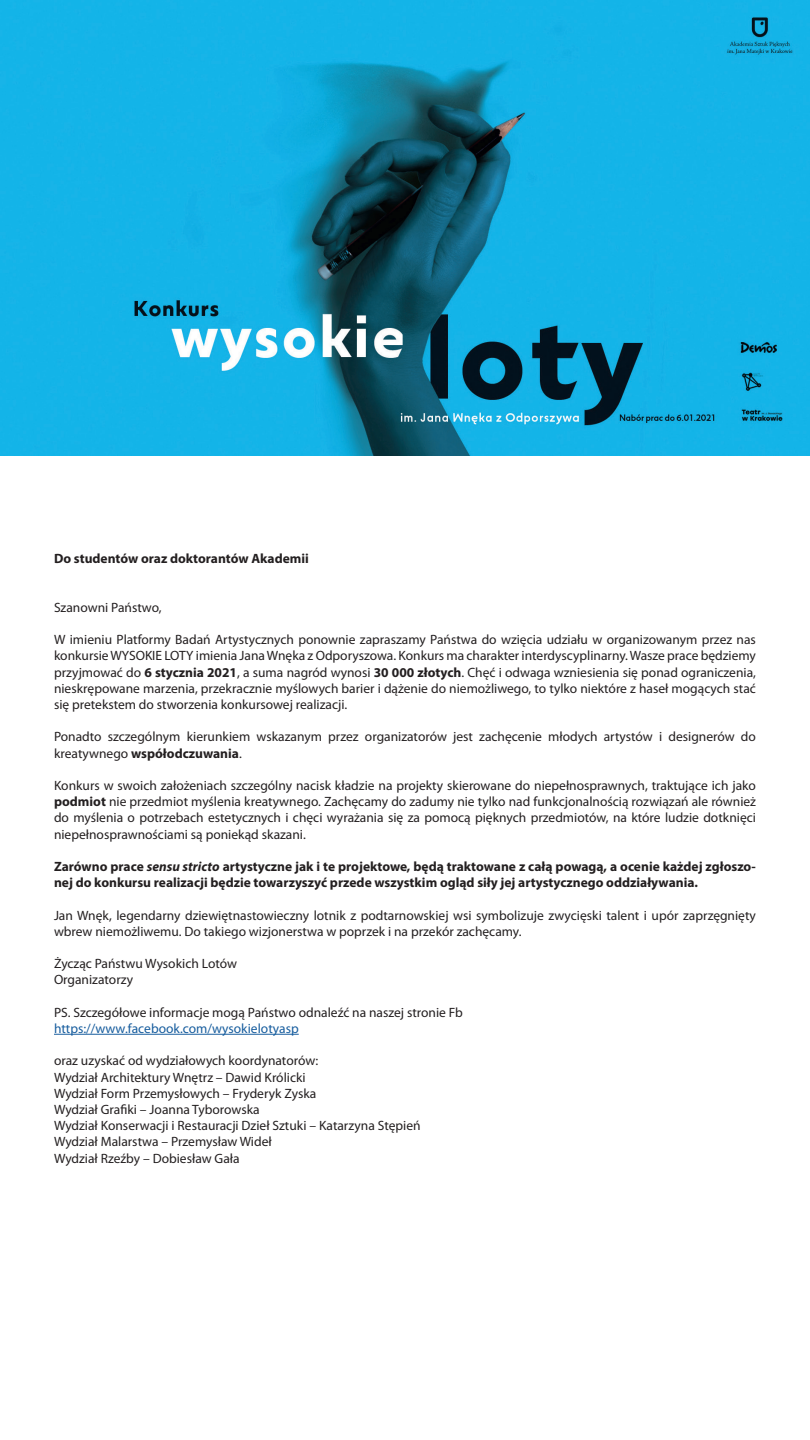
<style>
.page{position:relative;width:810px;height:1440px;background:#fff}
.page>*{position:absolute;margin:0;border:0;box-sizing:border-box;transform-origin:0 0}
.t1{font:13.5px/16.2px "Myriad Pro";color:#231f20}
.t2{font:700 13.5px/16.2px "Myriad Pro";color:#231f20}
.t3{font:13.5px "Myriad Pro";color:#175d9e}
.s1{font-weight:700}
.s2{font-style:italic}
</style>
<div class="page">
<img style="left:0;top:0;width:810px;height:455px">
<hr style="left:54px;top:1034px;width:245px;height:1px;background:#175d9e">
<p class="t2" style="left:54px;top:550px;width:256px">Do studentów oraz doktorantów Akademii</p>
<p class="t1" style="left:54px;top:599px;width:109px">Szanowni Państwo,</p>
<p class="t1" style="left:54px;top:632px;width:704px;text-align:justify">W imieniu Platformy Badań Artystycznych ponownie zapraszamy Państwa do wzięcia udziału w organizowanym przez nas konkursie WYSOKIE LOTY imienia Jana Wnęka z Odporyszowa. Konkurs ma charakter interdyscyplinarny. Wasze prace będziemy przyjmować do <span class="s1">6 stycznia 2021</span>, a suma nagród wynosi <span class="s1">30 000 złotych</span>. Chęć i odwaga wzniesienia się ponad ograniczenia, nieskrępowane marzenia, przekracznie myślowych barier i dążenie do niemożliwego, to tylko niektóre z haseł mogących stać się pretekstem do stworzenia konkursowej realizacji.</p>
<p class="t1" style="left:54px;top:729px;width:703px">Ponadto szczególnym kierunkiem wskazanym przez organizatorów jest zachęcenie młodych artystów i designerów do kreatywnego <span class="s1">współodczuwania</span>.</p>
<p class="t1" style="left:54px;top:778px;width:704px;text-align:justify">Konkurs w swoich założeniach szczególny nacisk kładzie na projekty skierowane do niepełnosprawnych, traktujące ich jako <span class="s1">podmiot</span> nie przedmiot myślenia kreatywnego. Zachęcamy do zadumy nie tylko nad funkcjonalnością rozwiązań ale również do myślenia o potrzebach estetycznych i chęci wyrażania się za pomocą pięknych przedmiotów, na które ludzie dotknięci niepełnosprawnościami są poniekąd skazani.</p>
<p class="t2" style="left:54px;top:858px;width:704px">Zarówno prace <span class="s2">sensu stricto</span> artystyczne jak i te projektowe, będą traktowane z całą powagą, a ocenie każdej zgłoszo&shy;nej do konkursu realizacji będzie towarzyszyć przede wszystkim ogląd siły jej artystycznego oddziaływania.</p>
<p class="t1" style="left:54px;top:907px;width:703px">Jan Wnęk, legendarny dziewiętnastowieczny lotnik z podtarnowskiej wsi symbolizuje zwycięski talent i upór zaprzęgnięty wbrew niemożliwemu. Do takiego wizjonerstwa w poprzek i na przekór zachęcamy.</p>
<p class="t1" style="left:54px;top:956px;width:185px">Życząc Państwu Wysokich Lotów<br>Organizatorzy</p>
<p class="t1" style="left:54px;top:1004px;width:410px">PS. Szczegółowe informacje mogą Państwo odnaleźć na naszej stronie Fb</p>
<p class="t3" style="left:54px;top:1021px;width:246px">https://www.facebook.com/wysokielotyasp</p>
<p class="t1" style="left:54px;top:1053px;width:368px">oraz uzyskać od wydziałowych koordynatorów:<br>Wydział Architektury Wnętrz – Dawid Królicki<br>Wydział Form Przemysłowych – Fryderyk Zyska<br>Wydział Grafiki – Joanna Tyborowska<br>Wydział Konserwacji i Restauracji Dzieł Sztuki – Katarzyna Stępień Wydział Malarstwa – Przemysław Wideł<br>Wydział Rzeźby – Dobiesław Gała</p>
</div>
